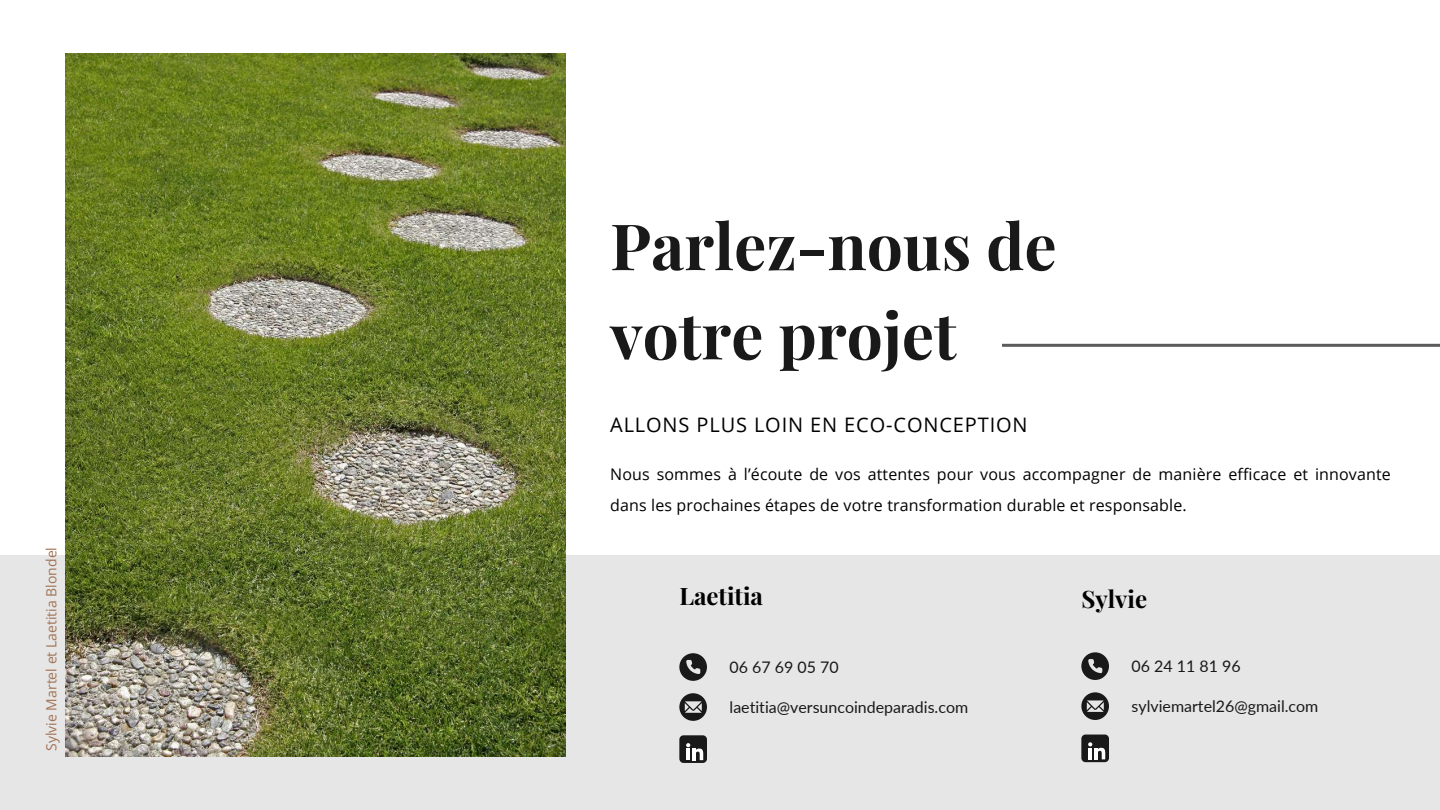
<style>
.page{position:relative;width:1440px;height:810px;background:#fff}
.page>*{position:absolute;margin:0;border:0;box-sizing:border-box;transform-origin:0 0}
.t1{font:700 64px/89.2px "Playfair Display";color:#191919}
.t2{font:700 24px "Playfair Display";color:#000}
.t3{font:20px "Open Sans";letter-spacing:.045em;color:#000}
.t4{font:16px/31.5px "Open Sans";letter-spacing:.01em;color:#000}
.t5{font:16px "Lato";color:#191919}
.t6{font:14px "Open Sans";color:#a17354}
</style>
<div class="page">
<div style="left:0;top:555px;width:1440px;height:255px;background:#e6e6e6"></div>
<img style="left:66px;top:54px;width:499px;height:702px">
<hr style="left:1002px;top:344px;width:438px;height:3px;background:#5b5b5b">
<svg style="left:1081px;top:692px;width:28px;height:28px"></svg>
<svg style="left:1081px;top:652px;width:28px;height:28px"></svg>
<svg style="left:679px;top:693px;width:28px;height:28px"></svg>
<svg style="left:679px;top:653px;width:28px;height:28px"></svg>
<div style="left:679px;top:735px;width:28px;height:28px;background:#191919;border-radius:4px"></div>
<svg style="left:686px;top:743px;width:18px;height:17px"></svg>
<div style="left:1081px;top:735px;width:28px;height:27px;background:#191919;border-radius:4px"></div>
<svg style="left:1088px;top:742px;width:18px;height:17px"></svg>
<p class="t6" style="left:42px;top:751px;width:205px;rotate:-90deg">Sylvie Martel et Laetitia Blondel</p>
<h1 class="t1" style="left:610px;top:199px;width:448px">Parlez-nous de votre projet</h1>
<p class="t3" style="left:610px;top:411px;width:419px">ALLONS PLUS LOIN EN ECO-CONCEPTION</p>
<p class="t4" style="left:610px;top:458px;width:782px">Nous sommes à l’écoute de vos attentes pour vous accompagner de manière efficace et innovante dans les prochaines étapes de votre transformation durable et responsable.</p>
<h2 class="t2" style="left:679px;top:579px;width:85px">Laetitia</h2>
<p class="t5" style="left:730px;top:657px;width:111px">06 67 69 05 70</p>
<p class="t5" style="left:730px;top:697px;width:240px">laetitia@versuncoindeparadis.com</p>
<h2 class="t2" style="left:1081px;top:582px;width:67px">Sylvie</h2>
<p class="t5" style="left:1132px;top:656px;width:111px">06 24 11 81 96</p>
<p class="t5" style="left:1132px;top:696px;width:188px">sylviemartel26@gmail.com</p>
</div>
